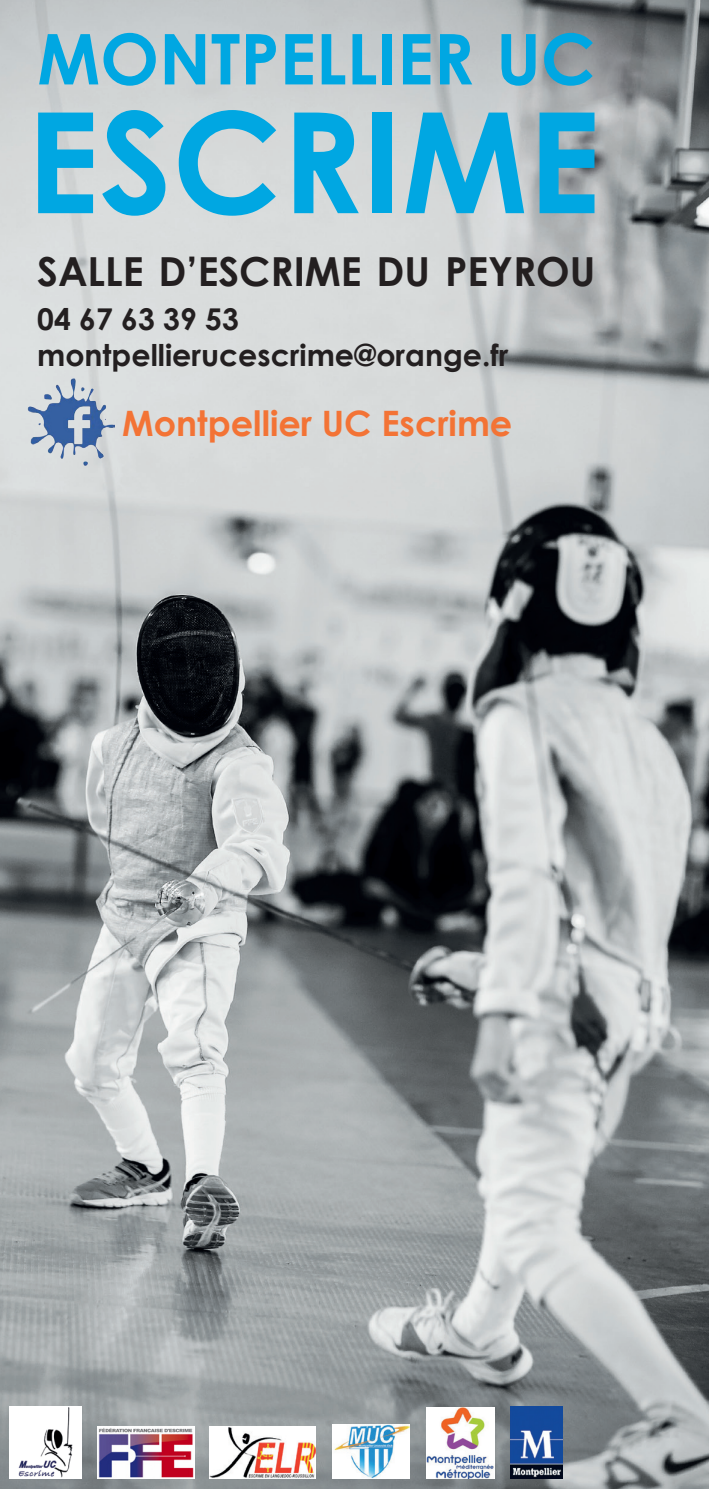
<style>
.page{position:relative;width:709px;height:1489px;background:#fff}
.page>*{position:absolute;margin:0;border:0;box-sizing:border-box;transform-origin:0 0}
.t1{font:700 140px "Century Gothic";color:#00a7e2}
.t2{font:700 70px "Century Gothic";color:#00a7e2}
.t3{font:700 40px "Century Gothic";color:#231f20}
.t4{font:700 35px "Century Gothic";color:#f37335}
.t5{font:700 30px "Century Gothic";color:#231f20}
</style>
<div class="page">
<img style="left:0;top:0;width:709px;height:1488px">
<img style="left:27px;top:378px;width:87px;height:87px">
<img style="left:10px;top:1406px;width:71px;height:72px">
<img style="left:97px;top:1426px;width:98px;height:52px">
<img style="left:210px;top:1425px;width:106px;height:53px">
<img style="left:332px;top:1424px;width:77px;height:54px">
<img style="left:426px;top:1407px;width:68px;height:71px">
<img style="left:511px;top:1406px;width:52px;height:72px">
<p class="t2" style="left:37px;top:15px;width:560px">MONTPELLIER UC</p>
<p class="t1" style="left:27px;top:74px;width:576px">ESCRIME</p>
<p class="t3" style="left:37px;top:247px;width:560px">SALLE D’ESCRIME DU PEYROU</p>
<p class="t5" style="left:37px;top:300px;width:203px">04 67 63 39 53</p>
<p class="t5" style="left:37px;top:336px;width:472px">montpellierucescrime@orange.fr</p>
<p class="t4" style="left:122px;top:401px;width:391px">Montpellier UC Escrime</p>
</div>
